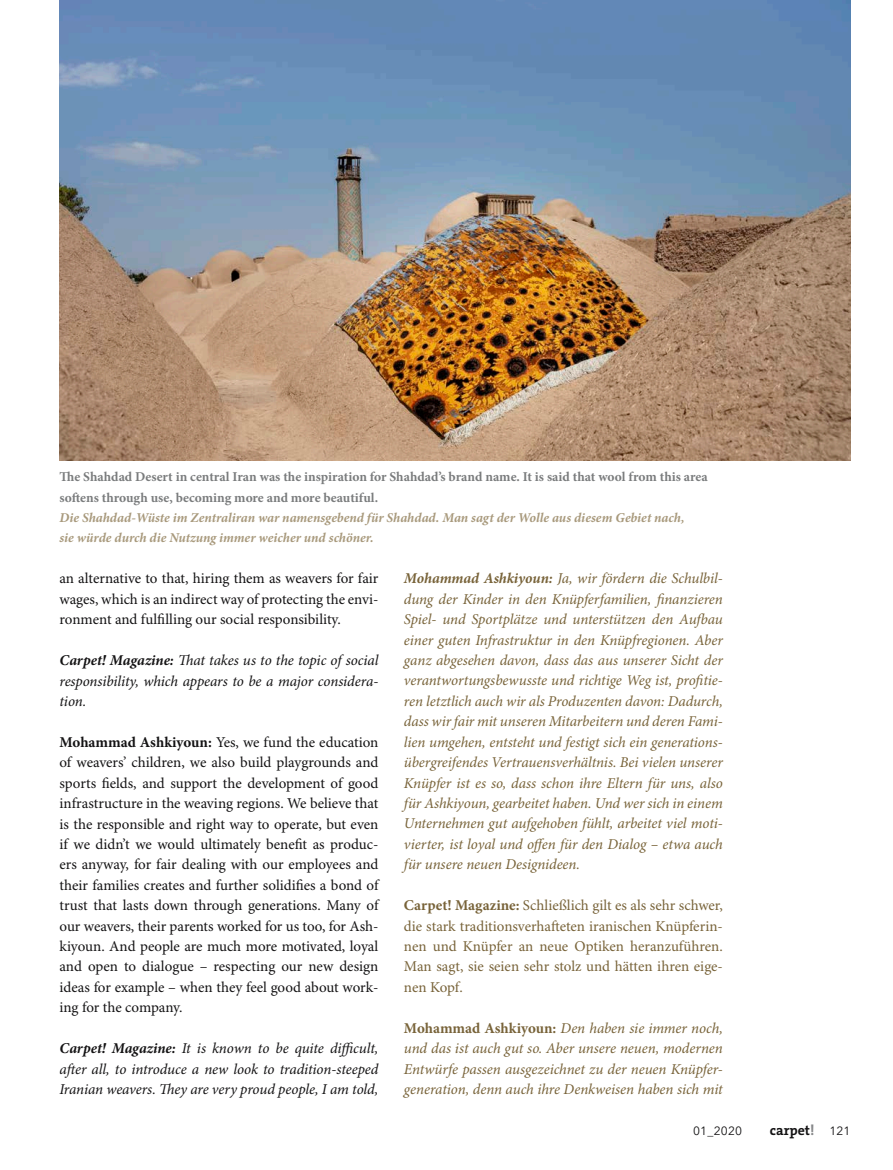
<style>
.page{position:relative;width:893px;height:1170px;background:#fff}
.page>*{position:absolute;margin:0;border:0;box-sizing:border-box;transform-origin:0 0}
.t1{font:italic 15px/20.4px "Minion Pro";letter-spacing:-.005em;color:#786339;text-align:justify}
.t2{font:15px/20.4px "Minion Pro";letter-spacing:-.005em;color:#141314;text-align:justify}
.t3{font:italic 15px/20.4px "Minion Pro";letter-spacing:-.01em;color:#141314;text-align:justify}
.t4{font:15px/20.4px "Minion Pro";color:#786339;text-align:justify}
.t5{font:700 13.95px "The Serif";color:#141314}
.t6{font:700 13.5px/20.4px "Minion Pro";color:#7a7c7d}
.t7{font:italic 700 13.5px/20.4px "Minion Pro";letter-spacing:-.005em;color:#a8997c}
.t8{font:12px "Avenir Next";letter-spacing:.02em;color:#141314}
.s1{font-weight:700}
.s2{font-weight:700;font-style:normal}
.s3{font-size:14.7px;color:#868789}
.s4{font-family:"Avenir Next";font-weight:400;font-size:12px}
</style>
<div class="page">
<img style="left:60px;top:0;width:790px;height:460px">
<p class="t6" style="left:60px;top:466px;width:650px">The Shahdad Desert in central Iran was the inspiration for Shahdad’s brand name. It is said that wool from this area softens through use, becoming more and more beautiful.</p>
<p class="t7" style="left:60px;top:507px;width:627px">Die Shahdad-Wüste im Zentraliran war namensgebend für Shahdad. Man sagt der Wolle aus diesem Gebiet nach, sie würde durch die Nutzung immer weicher und schöner.</p>
<p class="t2" style="left:60px;top:569px;width:320px">an alternative to that, hiring them as weavers for fair wages, which is an indirect way of protecting the envi&shy;ronment and fulfilling our social responsibility.</p>
<p class="t3" style="left:60px;top:650px;width:320px"><span class="s1">Carpet! Magazine:</span> That takes us to the topic of social responsibility, which appears to be a major considera&shy;tion.</p>
<p class="t2" style="left:60px;top:732px;width:320px"><span class="s1">Mohammad Ashkiyoun:</span> Yes, we fund the education of weavers’ children, we also build playgrounds and sports fields, and support the development of good infrastructure in the weaving regions. We believe that is the responsible and right way to operate, but even if we didn’t we would ultimately benefit as produc&shy;ers anyway, for fair dealing with our employees and their families creates and further solidifies a bond of trust that lasts down through generations. Many of our weavers, their parents worked for us too, for Ash&shy;kiyoun. And people are much more motivated, loyal and open to dialogue – respecting our new design ideas for example – when they feel good about work&shy;ing for the company.</p>
<p class="t3" style="left:60px;top:1038px;width:320px"><span class="s1">Carpet! Magazine:</span> It is known to be quite difficult, after all, to introduce a new look to tradition-steeped Iranian weavers. They are very proud people, I am told,</p>
<p class="t1" style="left:404px;top:569px;width:320px"><span class="s1">Mohammad Ashkiyoun:</span> Ja, wir fördern die Schulbil&shy;dung der Kinder in den Knüpferfamilien, finanzieren Spiel- und Sportplätze und unterstützen den Aufbau einer guten Infrastruktur in den Knüpfregionen. Aber ganz abgesehen davon, dass das aus unserer Sicht der verantwortungsbewusste und richtige Weg ist, profitie&shy;ren letztlich auch wir als Produzenten davon: Dadurch, dass wir fair mit unseren Mitarbeitern und deren Fami&shy;lien umgehen, entsteht und festigt sich ein generations&shy;übergreifendes Vertrauensverhältnis. Bei vielen unserer Knüpfer ist es so, dass schon ihre Eltern für uns, also für Ashkiyoun, gearbeitet haben. Und wer sich in einem Unternehmen gut aufgehoben fühlt, arbeitet viel moti&shy;vierter, ist loyal und offen für den Dialog – etwa auch für unsere neuen Designideen.</p>
<p class="t4" style="left:404px;top:895px;width:320px"><span class="s1">Carpet! Magazine:</span> Schließlich gilt es als sehr schwer, die stark traditionsverhafteten iranischen Knüpferin&shy;nen und Knüpfer an neue Optiken heranzuführen.<br>Man sagt, sie seien sehr stolz und hätten ihren eige&shy;nen Kopf.</p>
<p class="t1" style="left:404px;top:1018px;width:320px"><span class="s2">Mohammad Ashkiyoun:</span> Den haben sie immer noch, und das ist auch gut so. Aber unsere neuen, modernen Entwürfe passen ausgezeichnet zu der neuen Knüpfer&shy;generation, denn auch ihre Denkweisen haben sich mit</p>
<p class="t8" style="left:693px;top:1122px;width:51px">01_2020</p>
<p class="t5" style="left:770px;top:1118px;width:82px">carpet<span class="s3">!</span> <span class="s4">121</span></p>
</div>
